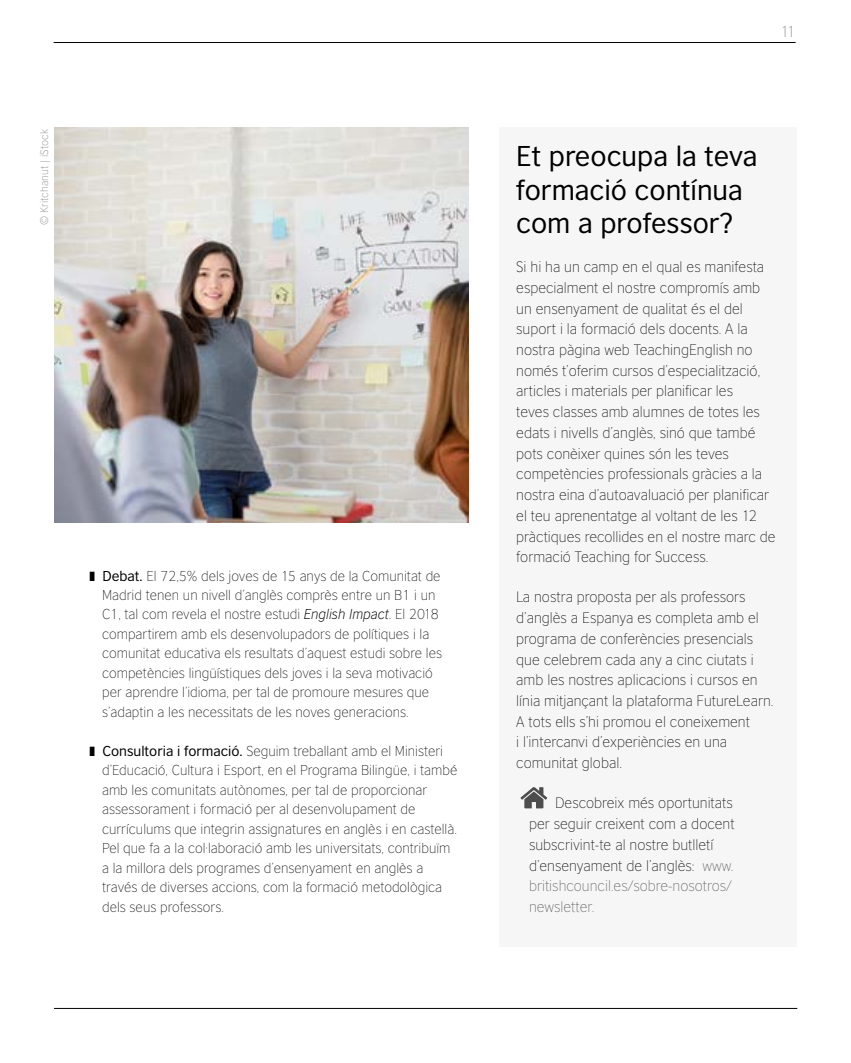
<style>
.page{position:relative;width:851px;height:1063px;background:#fff}
.page>*{position:absolute;margin:0;border:0;box-sizing:border-box;transform-origin:0 0}
.t1{font:27px/33.6px "British Council Sans CE";color:#000}
.t2{font:300 15px "British Council Sans CE";color:#9d9d9c}
.t3{font:200 14.25px/20.7px "British Council Sans";color:#000}
.t4{font:200 13.5px/19.5px "British Council Sans";color:#000}
.t5{font:300 10.5px "British Council Sans CE";color:#9d9d9c}
.s1{font-weight:400}
.s2{font-weight:300;font-style:italic}
.s3{color:#575756}
</style>
<div class="page">
<hr style="left:54px;top:42px;width:741px;height:1px;background:#000">
<hr style="left:54px;top:1008px;width:743px;height:1px;background:#000">
<img style="left:55px;top:128px;width:413px;height:394px">
<div style="left:499px;top:128px;width:297px;height:819px;background:#f6f6f6"></div>
<svg style="left:520px;top:787px;width:27px;height:21px"></svg>
<p class="t5" style="left:38px;top:225px;width:97px;rotate:-90deg">© Kritchanut | iStock</p>
<p class="t4" style="left:102px;top:566px;width:341px"><span class="s1">Debat.</span> El 72,5% dels joves de 15 anys de la Comunitat de Madrid tenen un nivell d’anglès comprès entre un B1 i un C1, tal com revela el nostre estudi <span class="s2">English Impact</span>. El 2018 compartirem amb els desenvolupadors de polítiques i la comunitat educativa els resultats d’aquest estudi sobre les competències lingüístiques dels joves i la seva motivació per aprendre l’idioma, per tal de promoure mesures que s’adaptin a les necessitats de les noves generacions.</p>
<p class="t4" style="left:102px;top:741px;width:357px"><span class="s1">Consultoria i formació.</span> Seguim treballant amb el Ministeri d’Educació, Cultura i Esport, en el Programa Bilingüe, i també amb les comunitats autònomes, per tal de proporcionar assessorament i formació per al desenvolupament de currículums que integrin assignatures en anglès i en castellà.<br>Pel que fa a la col·laboració amb les universitats, contribuïm a la millora dels programes d’ensenyament en anglès a través de diverses accions, com la formació metodològica dels seus professors.</p>
<p class="t2" style="left:780px;top:22px;width:17px">11</p>
<h1 class="t1" style="left:516px;top:139px;width:243px">Et preocupa la teva formació contínua com a professor?</h1>
<p class="t3" style="left:516px;top:257px;width:261px">Si hi ha un camp en el qual es manifesta especialment el nostre compromís amb un ensenyament de qualitat és el del suport i la formació dels docents. A la nostra pàgina web TeachingEnglish no només t’oferim cursos d’especialització, articles i materials per planificar les<br>teves classes amb alumnes de totes les edats i nivells d’anglès, sinó que també pots conèixer quines són les teves competències professionals gràcies a la nostra eina d’autoavaluació per planificar el teu aprenentatge al voltant de les 12 pràctiques recollides en el nostre marc de formació Teaching for Success.</p>
<p class="t3" style="left:516px;top:587px;width:259px">La nostra proposta per als professors d’anglès a Espanya es completa amb el programa de conferències presencials que celebrem cada any a cinc ciutats i amb les nostres aplicacions i cursos en línia mitjançant la plataforma FutureLearn.<br>A tots ells s’hi promou el coneixement<br>i l’intercanvi d’experiències en una comunitat global.</p>
<p class="t3" style="left:529px;top:793px;width:207px;text-indent:26px">Descobreix més oportunitats per seguir creixent com a docent subscrivint-te al nostre butlletí d’ensenyament de l’anglès: <span class="s3">www. britishcouncil.es/sobre-nosotros/ newsletter.</span></p>
</div>
